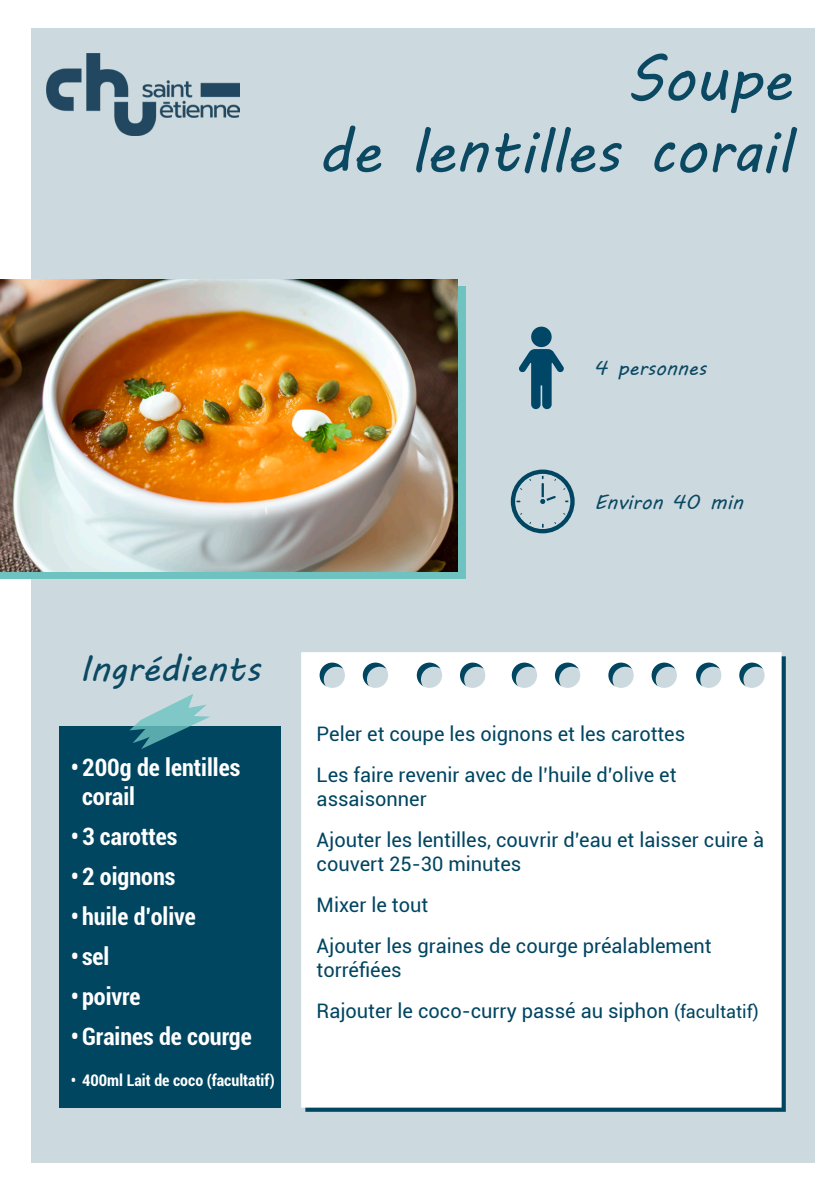
<style>
.page{position:relative;width:840px;height:1191px;background:#fff}
.page>*{position:absolute;margin:0;border:0;box-sizing:border-box;transform-origin:0 0}
.t1{font:60px "MV Boli";color:#0b4862}
.t2{font:36px "MV Boli";color:#0b4862}
.t3{font:700 condensed 24px/28.8px "Roboto";color:#fff}
.t4{font:20px/24px "Roboto";color:#004561}
.t5{font:20px "MV Boli";color:#0b4862}
.t6{font:700 condensed 16px "Roboto";color:#fff}
.s1{font-size:18px}
</style>
<div class="page">
<div style="left:31px;top:28px;width:782px;height:1134px;background:#ccdadf"></div>
<div style="left:301px;top:652px;width:480px;height:455px;background:#fff"></div>
<div style="left:59px;top:726px;width:221px;height:381px;background:#004661"></div>
<svg style="left:129px;top:694px;width:81px;height:55px"></svg>
<div style="left:0;top:286px;width:465px;height:292px;background:#6ec3c1"></div>
<img style="left:0;top:280px;width:457px;height:292px">
<svg style="left:510px;top:469px;width:64px;height:64px"></svg>
<div style="left:531px;top:327px;width:20px;height:20px;background:#004666;border-radius:50%"></div>
<svg style="left:519px;top:349px;width:45px;height:60px"></svg>
<img style="left:47px;top:54px;width:192px;height:81px">
<p class="t1" style="left:625px;top:38px;width:167px">Soupe</p>
<p class="t1" style="left:318px;top:110px;width:474px">de lentilles corail</p>
<p class="t5" style="left:594px;top:354px;width:113px">4 personnes</p>
<p class="t5" style="left:594px;top:488px;width:150px">Environ 40 min</p>
<p class="t2" style="left:79px;top:644px;width:182px">Ingrédients</p>
<p class="t3" style="left:82px;top:752px;width:160px;text-indent:-11px">• 200g de lentilles corail</p>
<p class="t3" style="left:71px;top:821px;width:108px">• 3 carottes</p>
<p class="t3" style="left:71px;top:861px;width:106px">• 2 oignons</p>
<p class="t3" style="left:71px;top:901px;width:127px">• huile d’olive</p>
<p class="t3" style="left:71px;top:941px;width:40px">• sel</p>
<p class="t3" style="left:71px;top:981px;width:71px">• poivre</p>
<p class="t3" style="left:71px;top:1021px;width:182px">•Graines de courge</p>
<p class="t6" style="left:71px;top:1068px;width:205px">• 400ml Lait de coco (facultatif)</p>
<p class="t4" style="left:316px;top:721px;width:370px">Peler et coupe les oignons et les carottes</p>
<p class="t4" style="left:316px;top:762px;width:361px">Les faire revenir avec de l’huile d’olive et assaisonner</p>
<p class="t4" style="left:316px;top:827px;width:448px">Ajouter les lentilles, couvrir d’eau et laisser cuire à couvert 25-30 minutes</p>
<p class="t4" style="left:316px;top:892px;width:113px">Mixer le tout</p>
<p class="t4" style="left:316px;top:933px;width:396px">Ajouter les graines de courge préalablement torréfiées</p>
<p class="t4" style="left:316px;top:998px;width:443px">Rajouter le coco-curry passé au siphon <span class="s1">(facultatif)</span></p>
</div>
